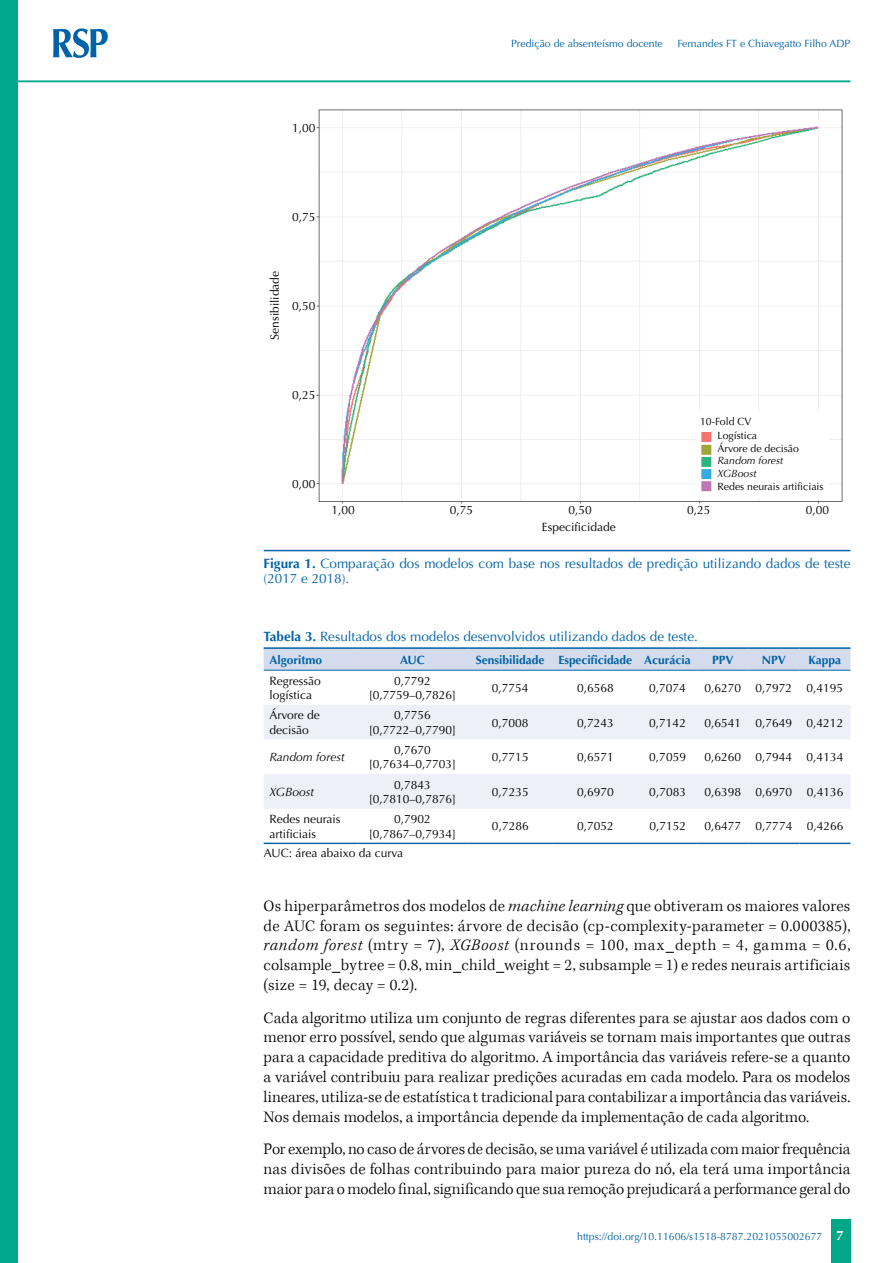
<style>
.page{position:relative;width:893px;height:1263px;background:#fff}
.page>*{position:absolute;margin:0;border:0;box-sizing:border-box;transform-origin:0 0}
.t1{font:300 16.5px/19.8px "Kepler Std";letter-spacing:.005em;color:#000;text-align:justify}
.t2{font:13.5px/14.2px "Optima";color:#0063a7}
.t3{font:700 13.5px "Optima";color:#fff}
.t4{font:12px/14.4px "Optima";color:#000;text-align:center}
.t5{font:700 12px "Optima";color:#0063a7}
.t6{font:italic 12px "Optima";color:#000}
.t7{font:10.5px "Optima";color:#0063a7}
.t8{font:10.5px/13.8px "Optima";color:#000}
.t9{font:italic 10.5px/12.6px "Optima";color:#000}
.s1{font-weight:700}
.s2{font-style:italic}
</style>
<div class="page">
<div style="left:831px;top:1220px;width:20px;height:43px;background:#00a788"></div>
<div style="left:0;top:0;width:18px;height:1263px;background:#00a788"></div>
<svg style="left:53px;top:28px;width:55px;height:30px"></svg>
<hr style="left:18px;top:80px;width:832px;height:2px;background:#00a788">
<hr style="left:264px;top:550px;width:586px;height:1px;background:#0063a7">
<img style="left:316px;top:109px;width:527px;height:395px">
<div style="left:264px;top:649px;width:586px;height:21px;background:#d4dbec"></div>
<svg style="left:264px;top:842px;width:586px;height:1px"></svg>
<svg style="left:264px;top:705px;width:586px;height:104px;fill:#eef0f7"></svg>
<hr style="left:264px;top:647px;width:93px;height:2px;background:#0063a7">
<hr style="left:357px;top:647px;width:111px;height:2px;background:#0063a7">
<hr style="left:468px;top:647px;width:85px;height:2px;background:#0063a7">
<hr style="left:553px;top:647px;width:85px;height:2px;background:#0063a7">
<hr style="left:638px;top:647px;width:59px;height:2px;background:#0063a7">
<hr style="left:697px;top:647px;width:51px;height:2px;background:#0063a7">
<hr style="left:748px;top:647px;width:51px;height:2px;background:#0063a7">
<hr style="left:799px;top:647px;width:51px;height:2px;background:#0063a7">
<hr style="left:264px;top:670px;width:93px;height:1px;background:#0063a7">
<hr style="left:357px;top:670px;width:111px;height:1px;background:#0063a7">
<hr style="left:468px;top:670px;width:85px;height:1px;background:#0063a7">
<hr style="left:553px;top:670px;width:85px;height:1px;background:#0063a7">
<hr style="left:638px;top:670px;width:59px;height:1px;background:#0063a7">
<hr style="left:697px;top:670px;width:51px;height:1px;background:#0063a7">
<hr style="left:748px;top:670px;width:51px;height:1px;background:#0063a7">
<hr style="left:799px;top:670px;width:51px;height:1px;background:#0063a7">
<hr style="left:264px;top:843px;width:93px;height:1px;background:#0063a7">
<hr style="left:357px;top:843px;width:111px;height:1px;background:#0063a7">
<hr style="left:468px;top:843px;width:85px;height:1px;background:#0063a7">
<hr style="left:553px;top:843px;width:85px;height:1px;background:#0063a7">
<hr style="left:638px;top:843px;width:59px;height:1px;background:#0063a7">
<hr style="left:697px;top:843px;width:51px;height:1px;background:#0063a7">
<hr style="left:748px;top:843px;width:51px;height:1px;background:#0063a7">
<hr style="left:799px;top:843px;width:51px;height:1px;background:#0063a7">
<p class="t4" style="left:292px;top:121px;width:25px">1,00</p>
<p class="t7" style="left:511px;top:37px;width:153px">Predição de absenteísmo docente</p>
<p class="t7" style="left:677px;top:37px;width:174px">Fernandes FT e Chiavegatto Filho ADP</p>
<p class="t4" style="left:292px;top:210px;width:25px">0,75</p>
<p class="t4" style="left:268px;top:340px;width:70px;rotate:-90deg">Sensibilidade</p>
<p class="t4" style="left:292px;top:299px;width:25px">0,50</p>
<p class="t4" style="left:292px;top:388px;width:25px">0,25</p>
<p class="t4" style="left:292px;top:477px;width:25px">0,00</p>
<p class="t8" style="left:717px;top:415px;width:41px;text-indent:-18px">10-Fold CV<br>Logística</p>
<p class="t8" style="left:717px;top:441px;width:83px">Árvore de decisão</p>
<p class="t9" style="left:717px;top:455px;width:67px">Random forest<br>XGBoost</p>
<p class="t8" style="left:717px;top:479px;width:108px">Redes neurais artificiais</p>
<p class="t4" style="left:331px;top:503px;width:25px">1,00</p>
<p class="t4" style="left:450px;top:503px;width:25px">0,75</p>
<p class="t4" style="left:568px;top:503px;width:25px">0,50</p>
<p class="t4" style="left:687px;top:503px;width:25px">0,25</p>
<p class="t4" style="left:806px;top:503px;width:25px">0,00</p>
<p class="t4" style="left:542px;top:519px;width:76px">Especificidade</p>
<p class="t2" style="left:264px;top:557px;width:588px"><span class="s1">Figura 1.</span> Comparação dos modelos com base nos resultados de predição utilizando dados de teste (2017 e 2018).</p>
<p class="t2" style="left:264px;top:630px;width:436px"><span class="s1">Tabela 3.</span> Resultados dos modelos desenvolvidos utilizando dados de teste.</p>
<p class="t5" style="left:269px;top:652px;width:54px">Algoritmo</p>
<p class="t5" style="left:400px;top:652px;width:26px">AUC</p>
<p class="t5" style="left:476px;top:652px;width:217px">Sensibilidade Especificidade Acurácia</p>
<p class="t5" style="left:712px;top:652px;width:23px">PPV</p>
<p class="t5" style="left:762px;top:652px;width:26px">NPV</p>
<p class="t5" style="left:809px;top:652px;width:34px">Kappa</p>
<p class="t4" style="left:269px;top:674px;width:53px;text-align:left">Regressão logística</p>
<p class="t4" style="left:369px;top:674px;width:89px">0,7792 [0,7759–0,7826]</p>
<p class="t4" style="left:492px;top:681px;width:38px">0,7754</p>
<p class="t4" style="left:577px;top:681px;width:38px">0,6568</p>
<p class="t4" style="left:649px;top:681px;width:38px">0,7074</p>
<p class="t4" style="left:705px;top:681px;width:140px">0,6270 0,7972 0,4195</p>
<p class="t4" style="left:269px;top:708px;width:52px;text-align:left">Árvore de decisão</p>
<p class="t4" style="left:369px;top:708px;width:89px">0,7756 [0,7722–0,7790]</p>
<p class="t4" style="left:492px;top:715px;width:38px">0,7008</p>
<p class="t4" style="left:577px;top:715px;width:38px">0,7243</p>
<p class="t4" style="left:649px;top:715px;width:38px">0,7142</p>
<p class="t4" style="left:705px;top:715px;width:140px">0,6541 0,7649 0,4212</p>
<p class="t6" style="left:269px;top:750px;width:77px">Random forest</p>
<p class="t4" style="left:369px;top:743px;width:89px">0,7670 [0,7634–0,7703]</p>
<p class="t4" style="left:492px;top:750px;width:38px">0,7715</p>
<p class="t4" style="left:577px;top:750px;width:38px">0,6571</p>
<p class="t4" style="left:649px;top:750px;width:38px">0,7059</p>
<p class="t4" style="left:705px;top:750px;width:140px">0,6260 0,7944 0,4134</p>
<p class="t6" style="left:269px;top:785px;width:46px">XGBoost</p>
<p class="t4" style="left:369px;top:777px;width:89px">0,7843 [0,7810–0,7876]</p>
<p class="t4" style="left:492px;top:785px;width:38px">0,7235</p>
<p class="t4" style="left:577px;top:785px;width:38px">0,6970</p>
<p class="t4" style="left:649px;top:785px;width:38px">0,7083</p>
<p class="t4" style="left:705px;top:785px;width:140px">0,6398 0,6970 0,4136</p>
<p class="t4" style="left:269px;top:812px;width:73px;text-align:left">Redes neurais artificiais</p>
<p class="t4" style="left:369px;top:812px;width:89px">0,7902 [0,7867–0,7934]</p>
<p class="t4" style="left:492px;top:819px;width:38px">0,7286</p>
<p class="t4" style="left:577px;top:819px;width:38px">0,7052</p>
<p class="t4" style="left:649px;top:819px;width:38px">0,7152</p>
<p class="t4" style="left:705px;top:819px;width:140px">0,6477 0,7774 0,4266</p>
<p class="t4" style="left:264px;top:846px;width:141px">AUC: área abaixo da curva</p>
<p class="t1" style="left:264px;top:896px;width:588px">Os hiperparâmetros dos modelos de <span class="s2">machine learning</span> que obtiveram os maiores valores de AUC foram os seguintes: árvore de decisão (cp-complexity-parameter = 0.000385), <span class="s2">random forest</span> (mtry = 7), <span class="s2">XGBoost</span> (nrounds = 100, max_depth = 4, gamma = 0.6, colsample_bytree = 0.8, min_child_weight = 2, subsample = 1) e redes neurais artificiais (size = 19, decay = 0.2).</p>
<p class="t1" style="left:264px;top:1008px;width:588px">Cada algoritmo utiliza um conjunto de regras diferentes para se ajustar aos dados com o menor erro possível, sendo que algumas variáveis se tornam mais importantes que outras para a capacidade preditiva do algoritmo. A importância das variáveis refere-se a quanto a variável contribuiu para realizar predições acuradas em cada modelo. Para os modelos lineares, utiliza-se de estatística t tradicional para contabilizar a importância das variáveis.<br>Nos demais modelos, a importância depende da implementação de cada algoritmo.</p>
<p class="t1" style="left:264px;top:1140px;width:588px">Por exemplo, no caso de árvores de decisão, se uma variável é utilizada com maior frequência nas divisões de folhas contribuindo para maior pureza do nó, ela terá uma importância maior para o modelo final, significando que sua remoção prejudicará a performance geral do</p>
<p class="t7" style="left:577px;top:1230px;width:247px">https://doi.org/10.11606/s1518-8787.2021055002677</p>
<p class="t3" style="left:836px;top:1227px;width:9px">7</p>
</div>
